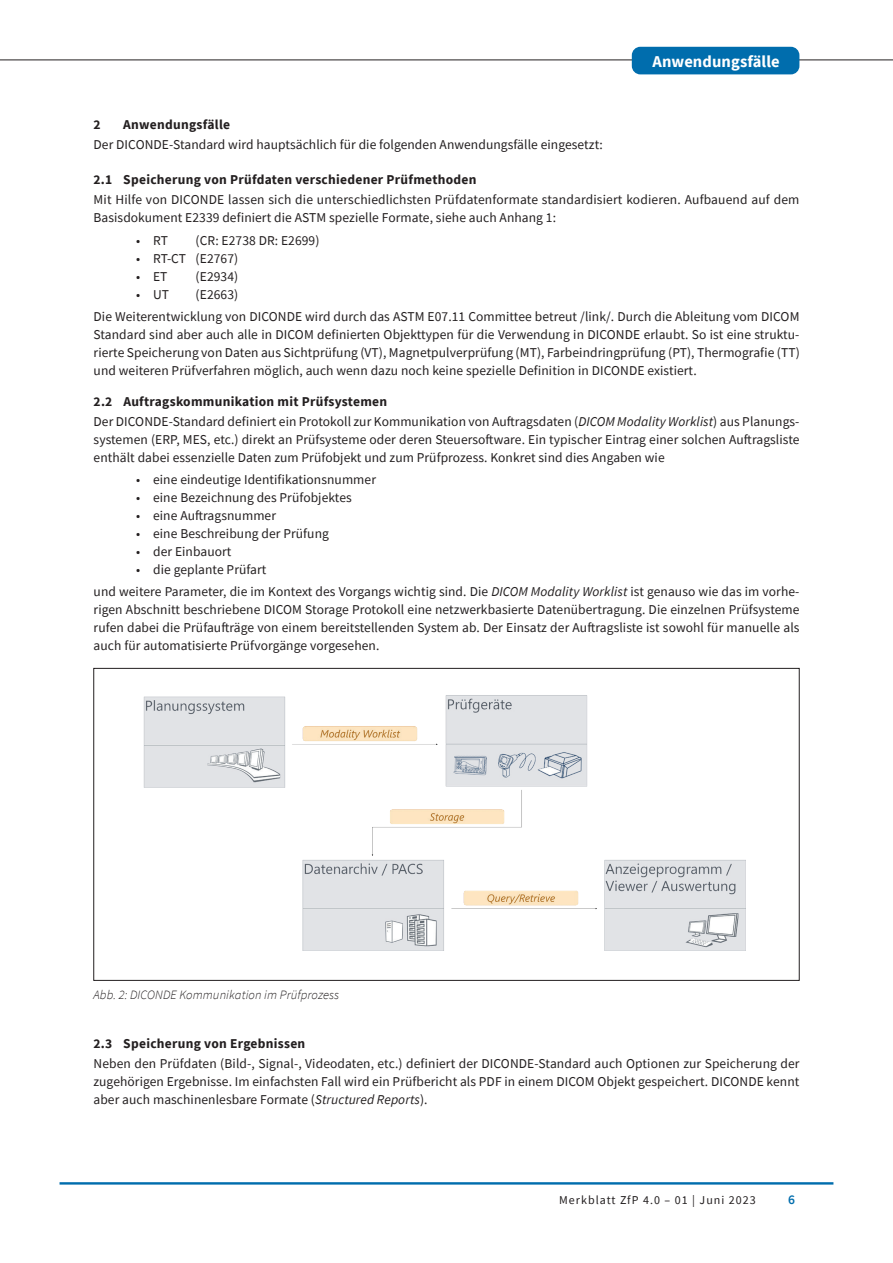
<style>
.page{position:relative;width:893px;height:1263px;background:#fff}
.page>*{position:absolute;margin:0;border:0;box-sizing:border-box;transform-origin:0 0}
.t1{font:700 16.5px "Source Sans Pro";letter-spacing:.005em;color:#fff}
.t2{font:13.5px/18px "Source Sans Pro";letter-spacing:.005em;color:#231f20}
.t3{font:700 13.5px "Source Sans Pro";letter-spacing:.02em;color:#231f20}
.t4{font:600 13.5px "Source Sans Pro";color:#006dad}
.t5{font:italic 300 12.75px "Source Sans Pro";letter-spacing:.01em;color:#231f20}
.t6{font:12px "Source Sans Pro";letter-spacing:.085em;color:#231f20}
.s1{font-weight:700}
.s2{font-style:italic}
</style>
<div class="page">
<hr style="left:0;top:60px;width:893px;height:1px;background:#231f20">
<hr style="left:60px;top:1182px;width:773px;height:2px;background:#006dad">
<div style="left:632px;top:47px;width:167px;height:27px;background:#006dad;border-radius:9px"></div>
<img style="left:143px;top:695px;width:602px;height:256px">
<p class="t1" style="left:652px;top:50px;width:129px">Anwendungsfälle</p>
<p class="t3" style="left:94px;top:116px;width:9px">2</p>
<p class="t3" style="left:123px;top:116px;width:108px">Anwendungsfälle</p>
<p class="t2" style="left:94px;top:136px;width:511px">Der DICONDE-Standard wird hauptsächlich für die folgenden Anwendungsfälle eingesetzt:</p>
<p class="t3" style="left:94px;top:171px;width:384px">2.1 Speicherung von Prüfdaten verschiedener Prüfmethoden</p>
<p class="t2" style="left:94px;top:191px;width:707px">Mit Hilfe von DICONDE lassen sich die unterschiedlichsten Prüfdatenformate standardisiert kodieren. Aufbauend auf dem<br>Basisdokument E2339 definiert die ASTM spezielle Formate, siehe auch Anhang 1:</p>
<p class="t2" style="left:136px;top:231px;width:33px">• RT</p>
<p class="t2" style="left:196px;top:231px;width:125px">(CR: E2738 DR: E2699)</p>
<p class="t2" style="left:136px;top:249px;width:104px">• RT-CT (E2767)</p>
<p class="t2" style="left:136px;top:267px;width:33px">• ET</p>
<p class="t2" style="left:196px;top:267px;width:44px">(E2934)</p>
<p class="t2" style="left:136px;top:285px;width:35px">• UT</p>
<p class="t2" style="left:94px;top:283px;width:707px;line-height:22.2px;text-indent:102px">(E2663)<br>Die Weiterentwicklung von DICONDE wird durch das ASTM E07.11 Committee betreut /link/. Durch die Ableitung vom DICOM</p>
<p class="t2" style="left:94px;top:325px;width:708px;text-align:justify">Standard sind aber auch alle in DICOM definierten Objekttypen für die Verwendung in DICONDE erlaubt. So ist eine struktu&shy;rierte Speicherung von Daten aus Sichtprüfung (VT), Magnetpulverprüfung (MT), Farbeindringprüfung (PT), Thermografie (TT) und weiteren Prüfverfahren möglich, auch wenn dazu noch keine spezielle Definition in DICONDE existiert.</p>
<p class="t2" style="left:94px;top:391px;width:707px;line-height:20.1px"><span class="s1">2.2 Auftragskommunikation mit Prüfsystemen<br></span>Der DICONDE-Standard definiert ein Protokoll zur Kommunikation von Auftragsdaten (<span class="s2">DICOM Modality Worklist</span>) aus Planungs-</p>
<p class="t2" style="left:94px;top:430px;width:707px">systemen (ERP, MES, etc.) direkt an Prüfsysteme oder deren Steuersoftware. Ein typischer Eintrag einer solchen Auftragsliste enthält dabei essenzielle Daten zum Prüfobjekt und zum Prüfprozess. Konkret sind dies Angaben wie</p>
<p class="t2" style="left:136px;top:470px;width:241px">• eine eindeutige Identifikationsnummer</p>
<p class="t2" style="left:136px;top:488px;width:217px">• eine Bezeichnung des Prüfobjektes</p>
<p class="t2" style="left:136px;top:506px;width:141px">• eine Auftragsnummer</p>
<p class="t2" style="left:136px;top:524px;width:194px">• eine Beschreibung der Prüfung</p>
<p class="t2" style="left:136px;top:542px;width:97px">• der Einbauort</p>
<p class="t2" style="left:94px;top:558px;width:707px;line-height:22.2px;text-indent:43px">• die geplante Prüfart<br>und weitere Parameter, die im Kontext des Vorgangs wichtig sind. Die <span class="s2">DICOM Modality Worklist</span> ist genauso wie das im vorhe-</p>
<p class="t2" style="left:94px;top:601px;width:707px;text-align:justify">rigen Abschnitt beschriebene DICOM Storage Protokoll eine netzwerkbasierte Datenübertragung. Die einzelnen Prüfsysteme rufen dabei die Prüfaufträge von einem bereitstellenden System ab. Der Einsatz der Auftragsliste ist sowohl für manuelle als auch für automatisierte Prüfvorgänge vorgesehen.</p>
<p class="t5" style="left:94px;top:987px;width:247px">Abb. 2: DICONDE Kommunikation im Prüfprozess</p>
<p class="t3" style="left:94px;top:1034px;width:213px">2.3 Speicherung von Ergebnissen</p>
<p class="t2" style="left:94px;top:1054px;width:708px;text-align:justify">Neben den Prüfdaten (Bild-, Signal-, Videodaten, etc.) definiert der DICONDE-Standard auch Optionen zur Speicherung der zugehörigen Ergebnisse. Im einfachsten Fall wird ein Prüfbericht als PDF in einem DICOM Objekt gespeichert. DICONDE kennt aber auch maschinenlesbare Formate (<span class="s2">Structured Reports</span>).</p>
<p class="t6" style="left:559px;top:1192px;width:198px">Merkblatt ZfP 4.0 – 01 | Juni 2023</p>
<p class="t4" style="left:788px;top:1191px;width:8px">6</p>
</div>
